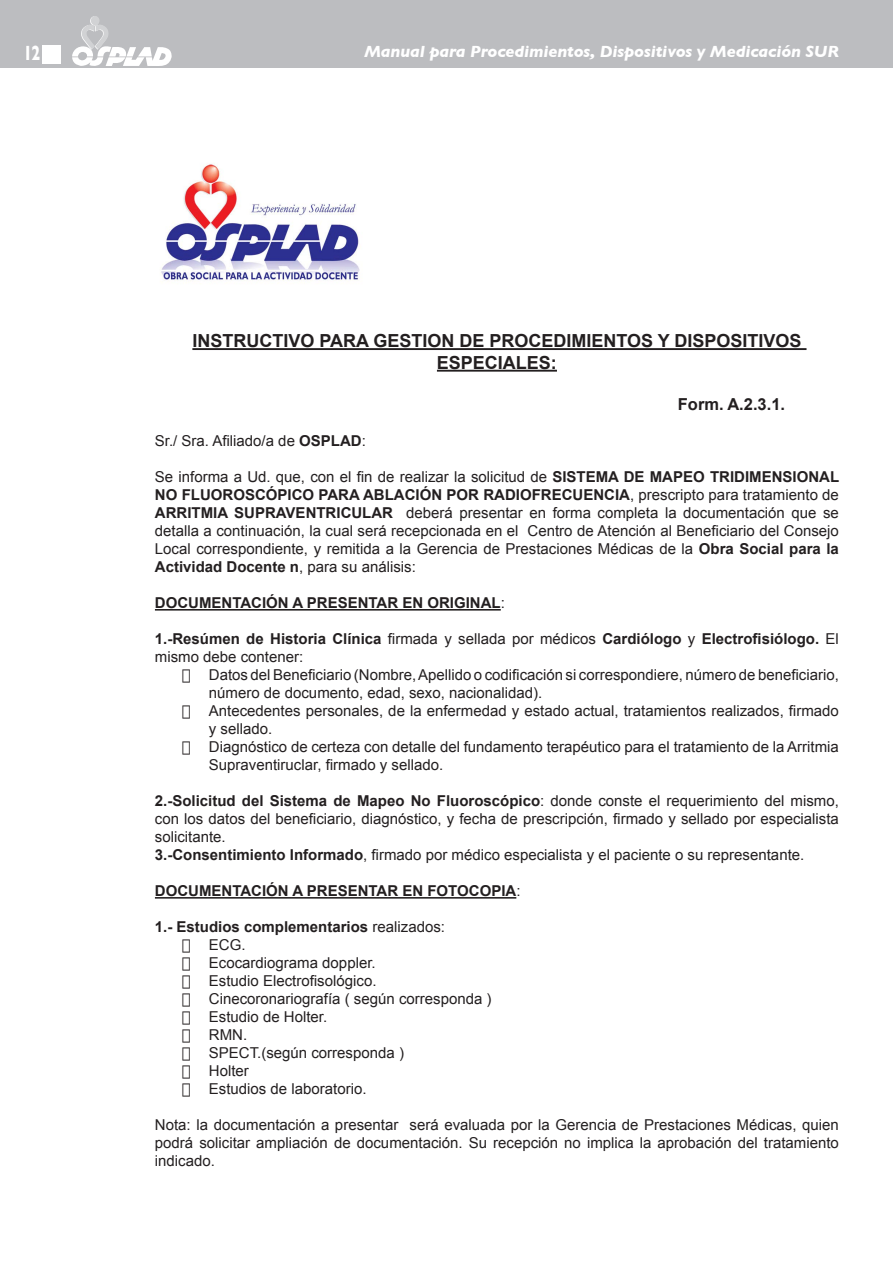
<style>
.page{position:relative;width:893px;height:1263px;background:#fff}
.page>*{position:absolute;margin:0;border:0;box-sizing:border-box;transform-origin:0 0}
.t1{font:700 21px "Gill Sans";color:#fff;scale:.7 1}
.t2{font:700 18px/21.6px "Arial";color:#231f20;text-align:center}
.t3{font:italic 700 16.5px "Gill Sans";letter-spacing:-.01em;color:#fff}
.t4{font:700 16.5px "Arial";color:#231f20}
.Sin_espaciado{font:15px/18px "Arial";color:#231f20;text-align:justify}
.Sin_espaciado-2{font:700 15px/18px "Arial";color:#231f20}
.Default{font:15px "Arial";color:#231f20}
.s1{font-weight:700}
.s2{font-weight:400}
</style>
<div class="page">
<div style="left:0;top:0;width:893px;height:68px;background:#bcbdc0"></div>
<div style="left:91px;top:16px;width:8px;height:9px;background:#d1d2d4;border-radius:50%"></div>
<svg style="left:72px;top:24px;width:100px;height:42px"></svg>
<div style="left:43px;top:46px;width:18px;height:18px;background:#fff"></div>
<hr style="left:192px;top:348px;width:614px;height:2px;background:#231f20">
<hr style="left:437px;top:370px;width:120px;height:2px;background:#231f20">
<hr style="left:155px;top:609px;width:346px;height:2px;background:#231f20">
<hr style="left:155px;top:897px;width:361px;height:2px;background:#231f20">
<img style="left:161px;top:164px;width:199px;height:117px">
<h1 class="t1" style="left:23px;top:41px;width:25px">12</h1>
<p class="t3" style="left:364px;top:42px;width:476px">Manual para Procedimientos, Dispositivos y Medicación SUR</p>
<p class="t2" style="left:192px;top:331px;width:611px">INSTRUCTIVO PARA GESTION DE PROCEDIMIENTOS Y DISPOSITIVOS<br>ESPECIALES:</p>
<p class="t4" style="left:678px;top:393px;width:109px">Form. A.2.3.1.</p>
<p class="Sin_espaciado" style="left:155px;top:432px;width:212px">Sr./ Sra. Afiliado/a de <span class="s1">OSPLAD</span>:</p>
<p class="Sin_espaciado" style="left:155px;top:468px;width:686px">Se informa a Ud. que, con el fin de realizar la solicitud de <span class="s1">SISTEMA DE MAPEO TRIDIMENSIONAL NO FLUOROSCÓPICO PARA ABLACIÓN POR RADIOFRECUENCIA</span>, prescripto para tratamiento de <span class="s1">ARRITMIA SUPRAVENTRICULAR</span> deberá presentar en forma completa la documentación que se detalla a continuación, la cual será recepcionada en el Centro de Atención al Beneficiario del Consejo Local correspondiente, y remitida a la Gerencia de Prestaciones Médicas de la <span class="s1">Obra Social para la Actividad Docente n</span>, para su análisis:</p>
<p class="Sin_espaciado-2" style="left:155px;top:594px;width:352px">DOCUMENTACIÓN A PRESENTAR EN ORIGINAL<span class="s2">:</span></p>
<p class="Sin_espaciado-2" style="left:155px;top:630px;width:685px">1.-Resúmen de Historia Clínica <span class="s2">firmada y sellada por médicos</span> Cardiólogo <span class="s2">y</span> Electrofisiólogo. <span class="s2">El mismo debe contener:</span></p>
<p class="Sin_espaciado" style="left:209px;top:666px;width:631px;text-indent:-27px">• Datos del Beneficiario (Nombre, Apellido o codificación si correspondiere, número de beneficiario, número de documento, edad, sexo, nacionalidad).</p>
<p class="Sin_espaciado" style="left:209px;top:702px;width:631px;text-indent:-27px">• Antecedentes personales, de la enfermedad y estado actual, tratamientos realizados, firmado y sellado.</p>
<p class="Sin_espaciado" style="left:209px;top:738px;width:631px;text-indent:-27px">• Diagnóstico de certeza con detalle del fundamento terapéutico para el tratamiento de la Arritmia<br>Supraventiruclar, firmado y sellado.</p>
<p class="Sin_espaciado" style="left:155px;top:792px;width:685px"><span class="s1">2.-Solicitud del Sistema de Mapeo No Fluoroscópico</span>: donde conste el requerimiento del mismo, con los datos del beneficiario, diagnóstico, y fecha de prescripción, firmado y sellado por especialista solicitante.</p>
<p class="Default" style="left:155px;top:845px;width:651px"><span class="s1">3.-Consentimiento Informado</span>, firmado por médico especialista y el paciente o su representante.</p>
<p class="Sin_espaciado-2" style="left:155px;top:882px;width:367px">DOCUMENTACIÓN A PRESENTAR EN FOTOCOPIA<span class="s2">:</span></p>
<p class="Sin_espaciado-2" style="left:155px;top:918px;width:292px">1.- Estudios complementarios <span class="s2">realizados:</span></p>
<p class="Sin_espaciado" style="left:182px;top:936px;width:65px">• ECG.</p>
<p class="Sin_espaciado" style="left:182px;top:954px;width:195px">• Ecocardiograma doppler.</p>
<p class="Sin_espaciado" style="left:182px;top:972px;width:196px">• Estudio Electrofisológico.</p>
<p class="Sin_espaciado" style="left:182px;top:990px;width:311px">• Cinecoronariografía ( según corresponda )</p>
<p class="Sin_espaciado" style="left:182px;top:1008px;width:147px">• Estudio de Holter.</p>
<p class="Sin_espaciado" style="left:182px;top:1026px;width:67px">• RMN.</p>
<p class="Sin_espaciado" style="left:182px;top:1044px;width:224px">• SPECT.(según corresponda )</p>
<p class="Sin_espaciado" style="left:182px;top:1062px;width:69px">• Holter</p>
<p class="Sin_espaciado" style="left:182px;top:1080px;width:186px">• Estudios de laboratorio.</p>
<p class="Sin_espaciado" style="left:155px;top:1116px;width:685px">Nota: la documentación a presentar será evaluada por la Gerencia de Prestaciones Médicas, quien podrá solicitar ampliación de documentación. Su recepción no implica la aprobación del tratamiento indicado.</p>
</div>
